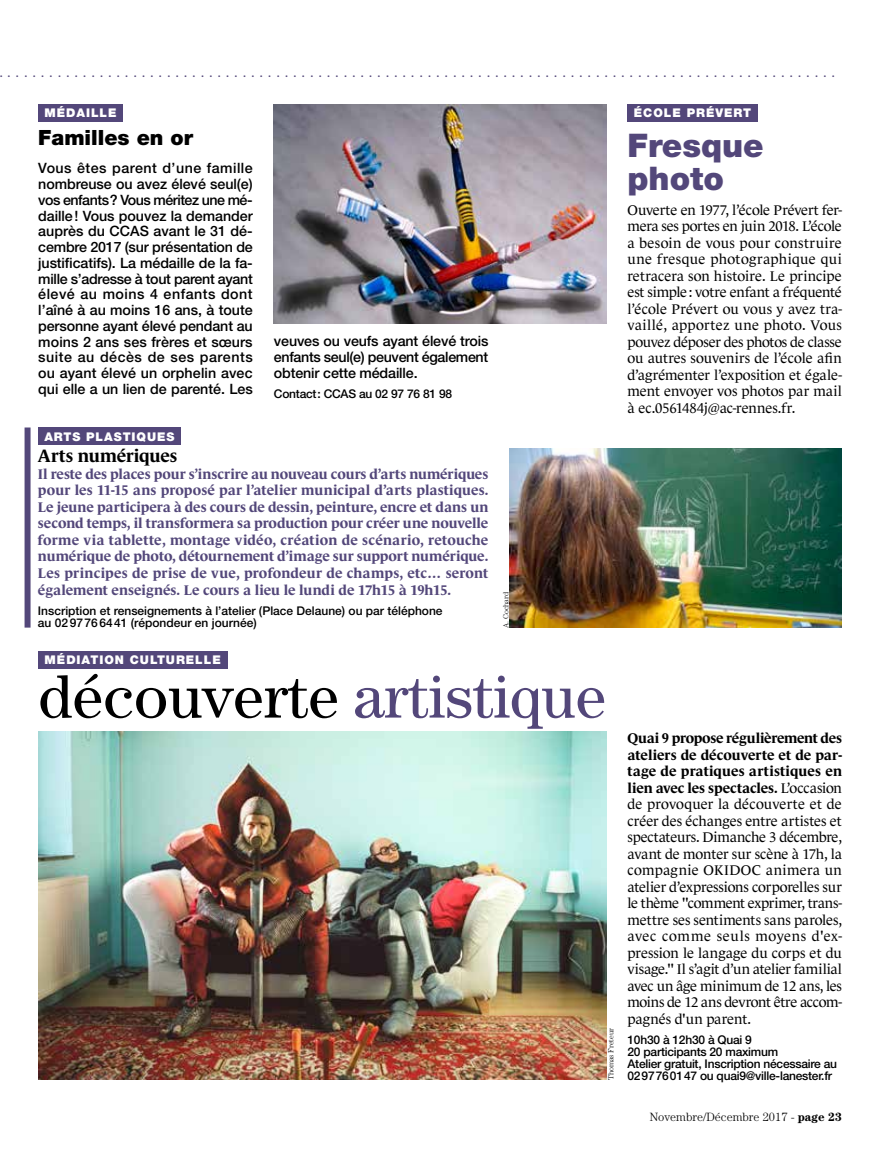
<style>
.page{position:relative;width:893px;height:1149px;background:#fff}
.page>*{position:absolute;margin:0;border:0;box-sizing:border-box;transform-origin:0 0}
.t1{font:61.5px "Century";color:#000}
.t2{font:900 32.55px/32.5px "Helvetica Neue";color:#53477a}
.t3{font:900 21px "Helvetica Neue";color:#000}
.t4{font:700 18px "Le Monde Journal";letter-spacing:-.005em;color:#000}
.t5{font:14.25px/16.5px "Le Monde Journal";letter-spacing:-.01em;color:#000;text-align:justify}
.t6{font:500 14.25px/15.8px "Helvetica Neue";letter-spacing:-.01em;color:#000;text-align:justify}
.t7{font:700 14.25px/16.5px "Le Monde Journal";color:#53477a;text-align:justify}
.t8{font:500 12px/12px "Helvetica Neue";letter-spacing:-.02em;color:#000}
.t9{font:500 12px/12px "Helvetica Neue";color:#000}
.t10{font:900 12px "Helvetica Neue";letter-spacing:.08em;color:#fff}
.t11{font:300 12px "Century";color:#000}
.t12{font:700 10.5px "Century";color:#53477a}
.t13{font:300 7.5px "Century";letter-spacing:-.01em;color:#000}
.s1{color:#53477a}
.s2{font-weight:700}
</style>
<div class="page">
<div style="left:38px;top:651px;width:189px;height:17px;background:#53477a"></div>
<div style="left:627px;top:104px;width:131px;height:17px;background:#53477a"></div>
<img style="left:38px;top:731px;width:568px;height:348px">
<img style="left:274px;top:104px;width:332px;height:219px">
<div style="left:38px;top:104px;width:85px;height:17px;background:#53477a"></div>
<div style="left:25px;top:427px;width:6px;height:200px;background:#53477a"></div>
<div style="left:38px;top:427px;width:143px;height:17px;background:#53477a"></div>
<img style="left:510px;top:448px;width:332px;height:179px">
<p class="t12" style="left:-1px;top:67px;width:835px">....................................................................................................</p>
<p class="t10" style="left:45px;top:106px;width:73px">MÉDAILLE</p>
<h3 class="t3" style="left:38px;top:125px;width:156px">Familles en or</h3>
<p class="t6" style="left:38px;top:160px;width:216px">Vous êtes parent d’une famille nombreuse ou avez élevé seul(e) vos enfants? Vous méritez une mé&shy;daille! Vous pouvez la demander auprès du CCAS avant le 31 dé&shy;cembre 2017 (sur présentation de justificatifs). La médaille de la fa&shy;mille s’adresse à tout parent ayant élevé au moins 4 enfants dont l’aîné à au moins 16 ans, à toute personne ayant élevé pendant au moins 2 ans ses frères et sœurs suite au décès de ses parents ou ayant élevé un orphelin avec qui elle a un lien de parenté. Les</p>
<p class="t10" style="left:44px;top:429px;width:132px">ARTS PLASTIQUES</p>
<p class="t6" style="left:274px;top:333px;width:216px">veuves ou veufs ayant élevé trois enfants seul(e) peuvent également obtenir cette médaille.</p>
<p class="t8" style="left:274px;top:387px;width:180px">Contact: CCAS au 02 97 76 81 98</p>
<p class="t4" style="left:38px;top:446px;width:141px">Arts numériques</p>
<p class="t7" style="left:38px;top:465px;width:452px">Il reste des places pour s’inscrire au nouveau cours d’arts numériques pour les 11-15 ans proposé par l’atelier municipal d’arts plastiques.<br>Le jeune participera à des cours de dessin, peinture, encre et dans un second temps, il transformera sa production pour créer une nouvelle forme via tablette, montage vidéo, création de scénario, retouche numérique de photo, détournement d’image sur support numérique.<br>Les principes de prise de vue, profondeur de champs, etc… seront également enseignés. Le cours a lieu le lundi de 17h15 à 19h15.</p>
<p class="t9" style="left:38px;top:604px;width:406px">Inscription et renseignements à l’atelier (Place Delaune) ou par téléphone au 0297766441 (répondeur en journée)</p>
<p class="t10" style="left:45px;top:652px;width:178px">MÉDIATION CULTURELLE</p>
<p class="t13" style="left:501px;top:627px;width:37px;rotate:-90deg">A. Cochard</p>
<h1 class="t1" style="left:38px;top:660px;width:569px">découverte <span class="s1">artistique</span></h1>
<p class="t13" style="left:607px;top:1079px;width:53px;rotate:-90deg">Thomas Freteur</p>
<p class="t10" style="left:634px;top:106px;width:119px">ÉCOLE PRÉVERT</p>
<h2 class="t2" style="left:627px;top:129px;width:138px">Fresque photo</h2>
<p class="t5" style="left:627px;top:201px;width:216px">Ouverte en 1977, l’école Prévert fer&shy;mera ses portes en juin 2018. L’école a besoin de vous pour construire une fresque photographique qui retracera son histoire. Le principe est simple: votre enfant a fréquenté l’école Prévert ou vous y avez tra&shy;vaillé, apportez une photo. Vous pouvez déposer des photos de classe ou autres souvenirs de l’école afin d’agrémenter l’exposition et égale&shy;ment envoyer vos photos par mail à ec.0561484j@ac-rennes.fr.</p>
<p class="t5" style="left:627px;top:729px;width:216px"><span class="s2">Quai 9 propose régulièrement des ateliers de découverte et de par&shy;tage de pratiques artistiques en lien avec les spectacles.</span> L’occasion de provoquer la découverte et de créer des échanges entre artistes et spectateurs. Dimanche 3 décembre, avant de monter sur scène à 17h, la compagnie OKIDOC animera un atelier d’expressions corporelles sur le thème "comment exprimer, trans&shy;mettre ses sentiments sans paroles, avec comme seuls moyens d'ex&shy;pression le langage du corps et du visage." Il s’agit d’un atelier familial avec un âge minimum de 12 ans, les moins de 12 ans devront être accom&shy;pagnés d'un parent.</p>
<p class="t8" style="left:627px;top:1033px;width:211px">10h30 à 12h30 à Quai 9<br>20 participants 20 maximum<br>Atelier gratuit, Inscription nécessaire au 0297760147 ou quai9@ville-lanester.fr</p>
<p class="t11" style="left:650px;top:1109px;width:194px">Novembre/Décembre 2017 - <span class="s2">page 23</span></p>
</div>
